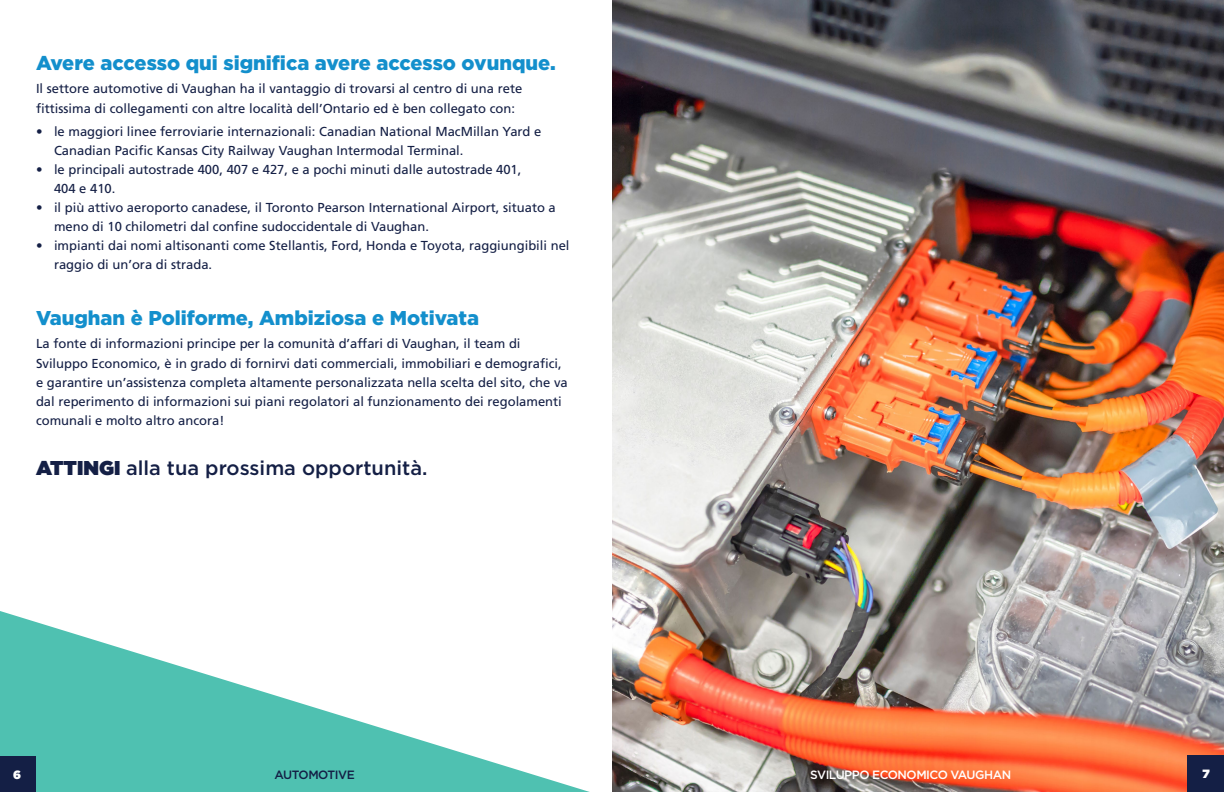
<style>
.page{position:relative;width:1224px;height:792px;background:#fff}
.page>*{position:absolute;margin:0;border:0;box-sizing:border-box;transform-origin:0 0}
.t1{font:900 20px "Gotham";color:#138fcc}
.t2{font:500 20px "Gotham";color:#141f45}
.t3{font:13px/19px "Frutiger LT Std";color:#141f45}
.t4{font:500 12px "Gotham";letter-spacing:-.04em;color:#fff}
.t5{font:500 12px "Gotham";letter-spacing:-.04em;color:#141f45}
.t6{font:900 12px "Gotham";color:#fff}
.s1{font-weight:900}
</style>
<div class="page">
<img style="left:612px;top:0;width:612px;height:792px">
<div style="left:1187px;top:756px;width:37px;height:36px;background:#141f45"></div>
<svg style="left:0;top:611px;width:590px;height:181px"></svg>
<div style="left:0;top:756px;width:36px;height:36px;background:#141f45"></div>
<h1 class="t1" style="left:36px;top:49px;width:521px">Avere accesso qui significa avere accesso ovunque.</h1>
<p class="t3" style="left:36px;top:80px;width:488px">Il settore automotive di Vaughan ha il vantaggio di trovarsi al centro di una rete fittissima di collegamenti con altre località dell’Ontario ed è ben collegato con:</p>
<p class="t3" style="left:54px;top:122px;width:489px;text-indent:-18px">• le maggiori linee ferroviarie internazionali: Canadian National MacMillan Yard e<br>Canadian Pacific Kansas City Railway Vaughan Intermodal Terminal.</p>
<p class="t3" style="left:54px;top:160px;width:469px;text-indent:-18px">• le principali autostrade 400, 407 e 427, e a pochi minuti dalle autostrade 401,<br>404 e 410.</p>
<p class="t3" style="left:54px;top:198px;width:503px;text-indent:-18px">• il più attivo aeroporto canadese, il Toronto Pearson International Airport, situato a meno di 10 chilometri dal confine sudoccidentale di Vaughan.</p>
<p class="t3" style="left:54px;top:236px;width:517px;text-indent:-18px">• impianti dai nomi altisonanti come Stellantis, Ford, Honda e Toyota, raggiungibili nel raggio di un’ora di strada.</p>
<h1 class="t1" style="left:36px;top:304px;width:445px">Vaughan è Poliforme, Ambiziosa e Motivata</h1>
<p class="t3" style="left:36px;top:335px;width:533px">La fonte di informazioni principe per la comunità d’affari di Vaughan, il team di Sviluppo Economico, è in grado di fornirvi dati commerciali, immobiliari e demografici, e garantire un’assistenza completa altamente personalizzata nella scelta del sito, che va dal reperimento di informazioni sui piani regolatori al funzionamento dei regolamenti comunali e molto altro ancora!</p>
<h1 class="t2" style="left:36px;top:455px;width:393px"><span class="s1">ATTINGI</span> alla tua prossima opportunità.</h1>
<p class="t6" style="left:13px;top:766px;width:9px">6</p>
<p class="t5" style="left:275px;top:767px;width:82px">AUTOMOTIVE</p>
<p class="t4" style="left:810px;top:767px;width:202px">SVILUPPO ECONOMICO VAUGHAN</p>
<p class="t6" style="left:1203px;top:765px;width:9px">7</p>
</div>
